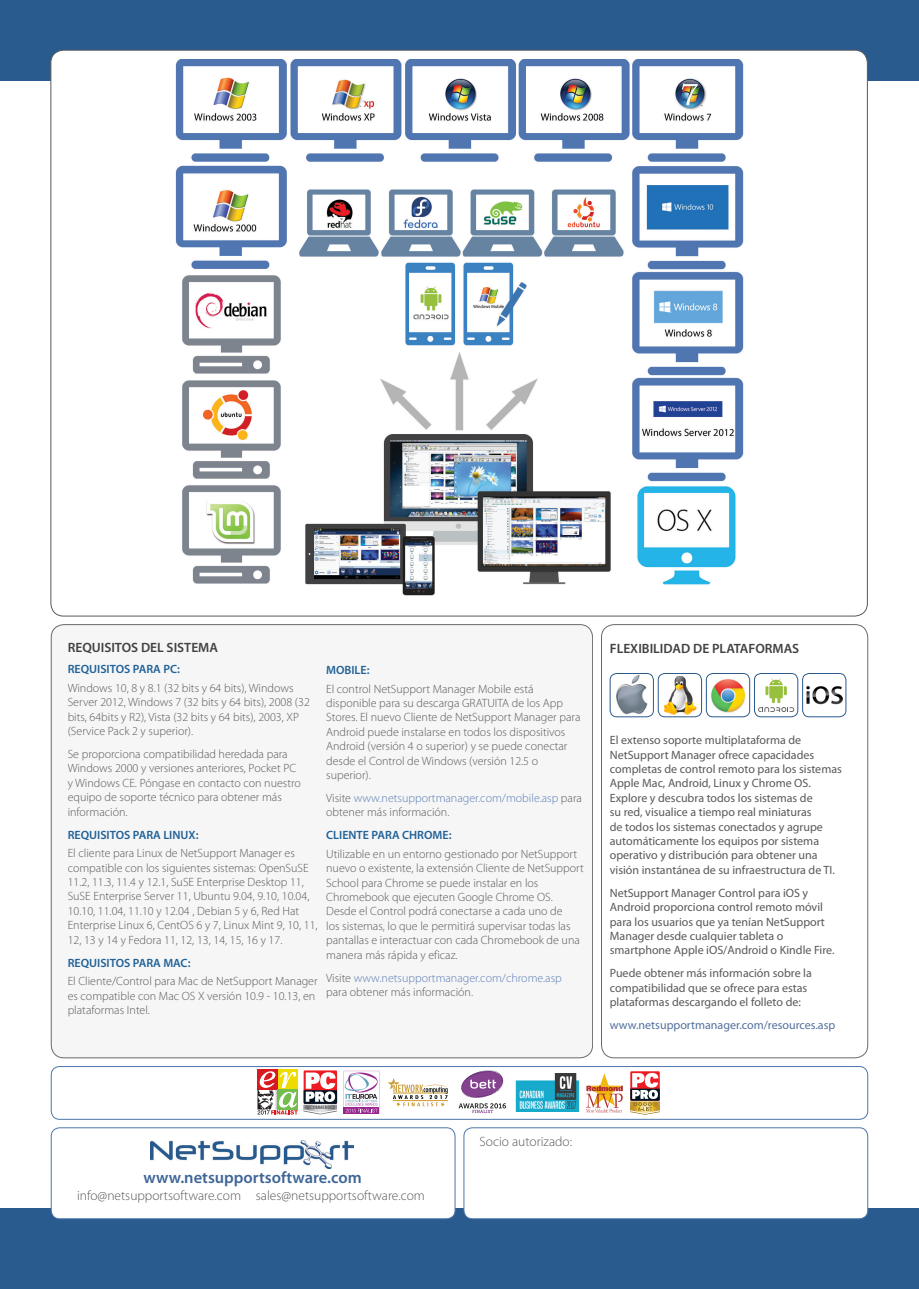
<style>
.page{position:relative;width:919px;height:1289px;background:#fff}
.page>*{position:absolute;margin:0;border:0;box-sizing:border-box;transform-origin:0 0}
.Inner_Sub_Heading{font:600 16.5px "Myriad Pro";color:#3e6597}
.Body_Text{font:300 13.5px "Myriad Pro";color:#58595b}
.S_Req_Heading{font:600 13.5px "Myriad Pro";color:#414142}
.S_Req_Body_text{font:300 12px/14.4px "Myriad Pro";color:#58595b}
.S_Req_Body_text-2{font:12px/14.4px "Myriad Pro";color:#58595b}
.t1{font:300 12px/14.4px "Myriad Pro";color:#5c7eb3}
.S_Req_sub-heading{font:600 12px "Myriad Pro";color:#206197}
.S_Req_Body_text-3{font:12px "Myriad Pro";color:#52709f}
.s1{color:#58595b}
</style>
<div class="page">
<div style="left:0;top:1208px;width:918px;height:80px;background:#295b8f"></div>
<div style="left:0;top:0;width:918px;height:81px;background:#295b8f"></div>
<div style="left:51px;top:1127px;width:404px;height:91px;background:#fff;border-radius:9px"></div>
<div style="left:51px;top:1127px;width:404px;height:91px;border:1px solid #4d76a9;border-radius:9px"></div>
<img style="left:150px;top:1140px;width:203px;height:28px">
<div style="left:464px;top:1127px;width:403px;height:91px;background:#fff;border-radius:9px"></div>
<div style="left:463px;top:1127px;width:404px;height:91px;border:1px solid #4d76a9;border-radius:9px"></div>
<div style="left:51px;top:1066px;width:816px;height:53px;border:1px solid #4d76a9;border-radius:9px"></div>
<svg style="left:387px;top:1078px;width:61px;height:28px"></svg>
<svg style="left:586px;top:1073px;width:36px;height:39px"></svg>
<img style="left:515px;top:1073px;width:65px;height:37px">
<svg style="left:458px;top:1070px;width:48px;height:43px"></svg>
<svg style="left:343px;top:1070px;width:36px;height:43px"></svg>
<svg style="left:303px;top:1070px;width:34px;height:33px"></svg>
<div style="left:630px;top:1071px;width:29px;height:29px;background:#f25e64"></div>
<svg style="left:630px;top:1072px;width:30px;height:42px"></svg>
<div style="left:278px;top:1069px;width:20px;height:20px;background:#eedc00"></div>
<div style="left:257px;top:1069px;width:21px;height:20px;background:#d81920"></div>
<svg style="left:257px;top:1071px;width:80px;height:43px"></svg>
<div style="left:51px;top:624px;width:541px;height:433px;background:#f6f6f7;border-radius:13px"></div>
<div style="left:51px;top:50px;width:816px;height:566px;background:#fff;border-radius:13px"></div>
<img style="left:175px;top:60px;width:569px;height:536px">
<div style="left:601px;top:624px;width:266px;height:433px;border:1px solid #58595b;border-radius:13px"></div>
<img style="left:611px;top:673px;width:42px;height:42px">
<div style="left:609px;top:673px;width:44px;height:44px;border:1px solid #295b8f;border-radius:7px"></div>
<img style="left:664px;top:676px;width:32px;height:38px">
<div style="left:658px;top:673px;width:43px;height:44px;border:1px solid #295b8f;border-radius:7px"></div>
<img style="left:711px;top:679px;width:35px;height:34px">
<div style="left:706px;top:673px;width:44px;height:44px;border:1px solid #295b8f;border-radius:7px"></div>
<img style="left:806px;top:686px;width:36px;height:19px">
<div style="left:802px;top:673px;width:44px;height:44px;border:1px solid #295b8f;border-radius:7px"></div>
<svg style="left:758px;top:678px;width:36px;height:34px"></svg>
<div style="left:754px;top:673px;width:44px;height:44px;border:1px solid #295b8f;border-radius:7px"></div>
<p class="S_Req_Heading" style="left:68px;top:639px;width:152px">REQUISITOS DEL SISTEMA</p>
<p class="S_Req_sub-heading" style="left:68px;top:661px;width:114px">REQUISITOS PARA PC:</p>
<p class="S_Req_Body_text" style="left:68px;top:680px;width:244px">Windows 10, 8 y 8.1 (32 bits y 64 bits), Windows Server 2012, Windows 7 (32 bits y 64 bits), 2008 (32 bits, 64bits y R2), Vista (32 bits y 64 bits), 2003, XP (Service Pack 2 y superior).</p>
<p class="S_Req_Body_text" style="left:68px;top:746px;width:235px">Se proporciona compatibilidad heredada para Windows 2000 y versiones anteriores, Pocket PC y Windows CE. Póngase en contacto con nuestro equipo de soporte técnico para obtener más información.</p>
<p class="S_Req_sub-heading" style="left:68px;top:826px;width:132px">REQUISITOS PARA LINUX:</p>
<p class="S_Req_Body_text" style="left:68px;top:845px;width:251px">El cliente para Linux de NetSupport Manager es compatible con los siguientes sistemas: OpenSuSE 11.2, 11.3, 11.4 y 12.1, SuSE Enterprise Desktop 11, SuSE Enterprise Server 11, Ubuntu 9.04, 9.10, 10.04, 10.10, 11.04, 11.10 y 12.04 , Debian 5 y 6, Red Hat Enterprise Linux 6, CentOS 6 y 7, Linux Mint 9, 10, 11, 12, 13 y 14 y Fedora 11, 12, 13, 14, 15, 16 y 17.</p>
<p class="S_Req_sub-heading" style="left:68px;top:954px;width:124px">REQUISITOS PARA MAC:</p>
<p class="S_Req_Body_text" style="left:68px;top:973px;width:251px">El Cliente/Control para Mac de NetSupport Manager es compatible con Mac OS X versión 10.9 - 10.13, en plataformas Intel.</p>
<p class="S_Req_sub-heading" style="left:326px;top:662px;width:45px">MOBILE:</p>
<p class="S_Req_Body_text" style="left:326px;top:681px;width:256px">El control NetSupport Manager Mobile está disponible para su descarga GRATUITA de los App Stores. El nuevo Cliente de NetSupport Manager para Android puede instalarse en todos los dispositivos Android (versión 4 o superior) y se puede conectar desde el Control de Windows (versión 12.5 o superior).</p>
<p class="t1" style="left:326px;top:790px;width:257px"><span class="s1">Visite</span> www.netsupportmanager.com/mobile.asp <span class="s1">para obtener más información.</span></p>
<p class="S_Req_sub-heading" style="left:326px;top:827px;width:127px">CLIENTE PARA CHROME:</p>
<p class="S_Req_Body_text" style="left:326px;top:846px;width:259px">Utilizable en un entorno gestionado por NetSupport nuevo o existente, la extensión Cliente de NetSupport School para Chrome se puede instalar en los Chromebook que ejecuten Google Chrome OS.<br>Desde el Control podrá conectarse a cada uno de<br>los sistemas, lo que le permitirá supervisar todas las pantallas e interactuar con cada Chromebook de una manera más rápida y eficaz.</p>
<p class="t1" style="left:326px;top:970px;width:237px"><span class="s1">Visite</span> www.netsupportmanager.com/chrome.asp <span class="s1">para obtener más información.</span></p>
<p class="S_Req_Heading" style="left:609px;top:639px;width:191px">FLEXIBILIDAD DE PLATAFORMAS</p>
<p class="S_Req_Body_text-2" style="left:609px;top:732px;width:233px">El extenso soporte multiplataforma de NetSupport Manager ofrece capacidades completas de control remoto para los sistemas Apple Mac, Android, Linux y Chrome OS.<br>Explore y descubra todos los sistemas de<br>su red, visualice a tiempo real miniaturas<br>de todos los sistemas conectados y agrupe automáticamente los equipos por sistema operativo y distribución para obtener una visión instantánea de su infraestructura de TI.</p>
<p class="S_Req_Body_text-2" style="left:609px;top:885px;width:226px">NetSupport Manager Control para iOS y Android proporciona control remoto móvil para los usuarios que ya tenían NetSupport Manager desde cualquier tableta o smartphone Apple iOS/Android o Kindle Fire.</p>
<p class="S_Req_Body_text-2" style="left:609px;top:965px;width:203px">Puede obtener más información sobre la compatibilidad que se ofrece para estas plataformas descargando el folleto de:</p>
<p class="S_Req_Body_text-3" style="left:609px;top:1017px;width:227px">www.netsupportmanager.com/resources.asp</p>
<p class="Inner_Sub_Heading" style="left:143px;top:1166px;width:220px">www.netsupportsoftware.com</p>
<p class="Body_Text" style="left:77px;top:1187px;width:349px">info@netsupportsoftware.com sales@netsupportsoftware.com</p>
<p class="Body_Text" style="left:479px;top:1133px;width:94px">Socio autorizado:</p>
</div>
